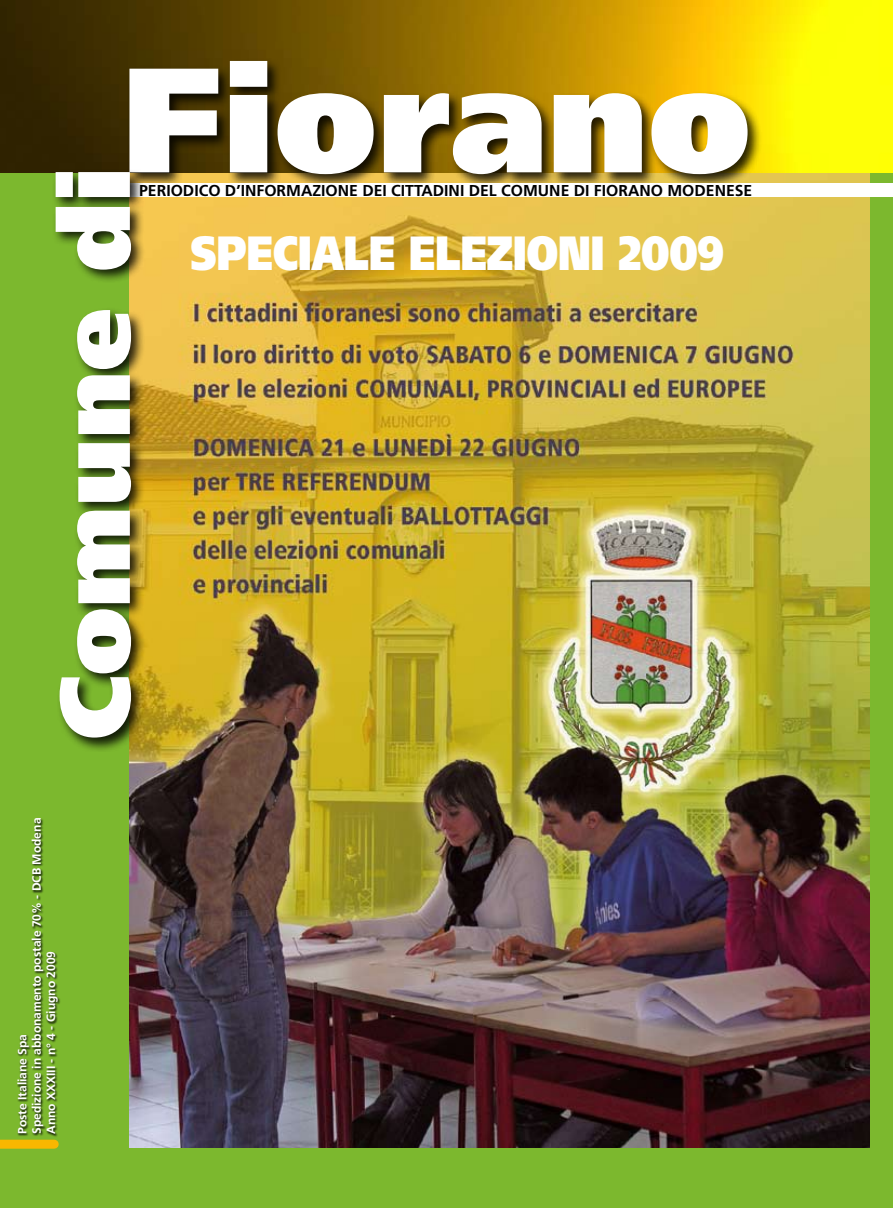
<style>
.page{position:relative;width:893px;height:1208px;background:#fff}
.page>*{position:absolute;margin:0;border:0;box-sizing:border-box;transform-origin:0 0}
.t1{font:900 148.5px "Frutiger";color:#fff}
.t2{font:900 99px "Frutiger";color:#fff}
.t3{font:900 48px "Frutiger";letter-spacing:-.005em;color:#fff;scale:.8 1}
.t4{font:700 15.75px "Frutiger";color:#000}
.t5{font:700 12px/14.4px "Frutiger";color:#fff}
</style>
<div class="page">
<div style="left:0;top:158px;width:893px;height:1050px;background:#7cb82e"></div>
<img style="left:129px;top:172px;width:740px;height:975px">
<img style="left:0;top:0;width:893px;height:172px">
<div style="left:126px;top:58px;width:637px;height:132px;background:#000;opacity:.84"></div>
<div style="left:131px;top:183px;width:762px;height:14px;background:#fff"></div>
<div style="left:52px;top:168px;width:94px;height:584px;background:#000;opacity:.84"></div>
<div style="left:0;top:1139px;width:54px;height:9px;background:#f9b700"></div>
<div style="left:17px;top:818px;width:44px;height:319px;background:#000;opacity:.9"></div>
<h1 class="t1" style="left:123px;top:30px;width:628px">Fiorano</h1>
<h3 class="t4" style="left:139px;top:181px;width:615px">PERIODICO D’INFORMAZIONE DEI CITTADINI DEL COMUNE DI FIORANO MODENESE</h3>
<h2 class="t2" style="left:35px;top:739px;width:574px;rotate:-90deg">Comune di</h2>
<h3 class="t3" style="left:190px;top:224px;width:668px">SPECIALE ELEZIONI 2009</h3>
<p class="t5" style="left:15px;top:1134px;width:318px;rotate:-90deg">Poste Italiane Spa<br>Spedizione in abbonamento postale 70% - DCB Modena<br>Anno XXXIII - n° 4 - Giugno 2009</p>
</div>
